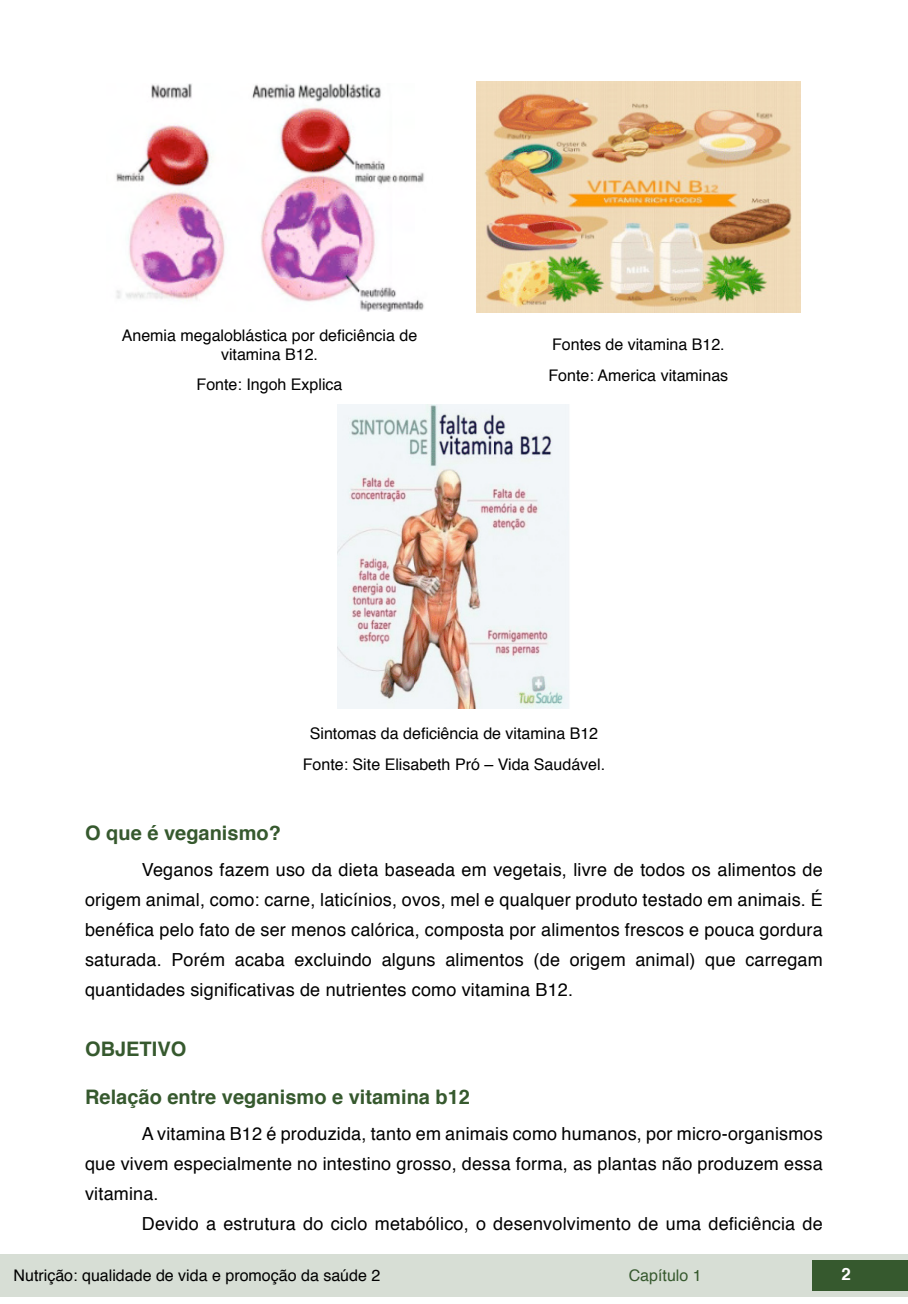
<style>
.page{position:relative;width:908px;height:1304px;background:#fff}
.page>*{position:absolute;margin:0;border:0;box-sizing:border-box;transform-origin:0 0}
.Subtitulo{font:700 20px "Helvetica";color:#36592e}
.TITULOS{font:700 20px "Helvetica";color:#36592e}
.txt{font:18px/30px "Helvetica";letter-spacing:.01em;color:#000;text-align:justify}
.t1{font:700 16.8px "Helvetica";color:#fff}
.imagens_graf_tab{font:16px/19.2px "Helvetica";color:#000;text-align:center}
.t2{font:16px "Helvetica";color:#36592e}
</style>
<div class="page">
<div style="left:0;top:1254px;width:906px;height:43px;background:#d7ded5"></div>
<div style="left:812px;top:1261px;width:95px;height:30px;background:#36592e"></div>
<img style="left:116px;top:83px;width:308px;height:228px">
<img style="left:476px;top:82px;width:324px;height:231px">
<img style="left:337px;top:405px;width:232px;height:304px">
<p class="imagens_graf_tab" style="left:122px;top:326px;width:297px">Anemia megaloblástica por deficiência de vitamina B12.</p>
<p class="imagens_graf_tab" style="left:196px;top:376px;width:147px">Fonte: Ingoh Explica</p>
<p class="imagens_graf_tab" style="left:552px;top:335px;width:174px">Fontes de vitamina B12.</p>
<p class="imagens_graf_tab" style="left:548px;top:366px;width:181px">Fonte: America vitaminas</p>
<p class="imagens_graf_tab" style="left:309px;top:724px;width:290px">Sintomas da deficiência de vitamina B12</p>
<p class="imagens_graf_tab" style="left:302px;top:755px;width:304px">Fonte: Site Elisabeth Pró – Vida Saudável.</p>
<p class="Subtitulo" style="left:85px;top:817px;width:197px">O que é veganismo?</p>
<p class="txt" style="left:85px;top:855px;width:738px;text-indent:57px">Veganos fazem uso da dieta baseada em vegetais, livre de todos os alimentos de origem animal, como: carne, laticínios, ovos, mel e qualquer produto testado em animais. É benéfica pelo fato de ser menos calórica, composta por alimentos frescos e pouca gordura saturada. Porém acaba excluindo alguns alimentos (de origem animal) que carregam quantidades significativas de nutrientes como vitamina B12.</p>
<p class="TITULOS" style="left:85px;top:1033px;width:103px">OBJETIVO</p>
<p class="Subtitulo" style="left:85px;top:1081px;width:386px">Relação entre veganismo e vitamina b12</p>
<p class="txt" style="left:85px;top:1119px;width:738px;text-indent:57px">A vitamina B12 é produzida, tanto em animais como humanos, por micro-organismos que vivem especialmente no intestino grosso, dessa forma, as plantas não produzem essa vitamina.</p>
<p class="txt" style="left:142px;top:1209px;width:682px">Devido a estrutura do ciclo metabólico, o desenvolvimento de uma deficiência de</p>
<p class="imagens_graf_tab" style="left:14px;top:1266px;width:368px">Nutrição: qualidade de vida e promoção da saúde 2</p>
<p class="t2" style="left:628px;top:1263px;width:74px">Capítulo 1</p>
<p class="t1" style="left:841px;top:1261px;width:11px">2</p>
</div>
